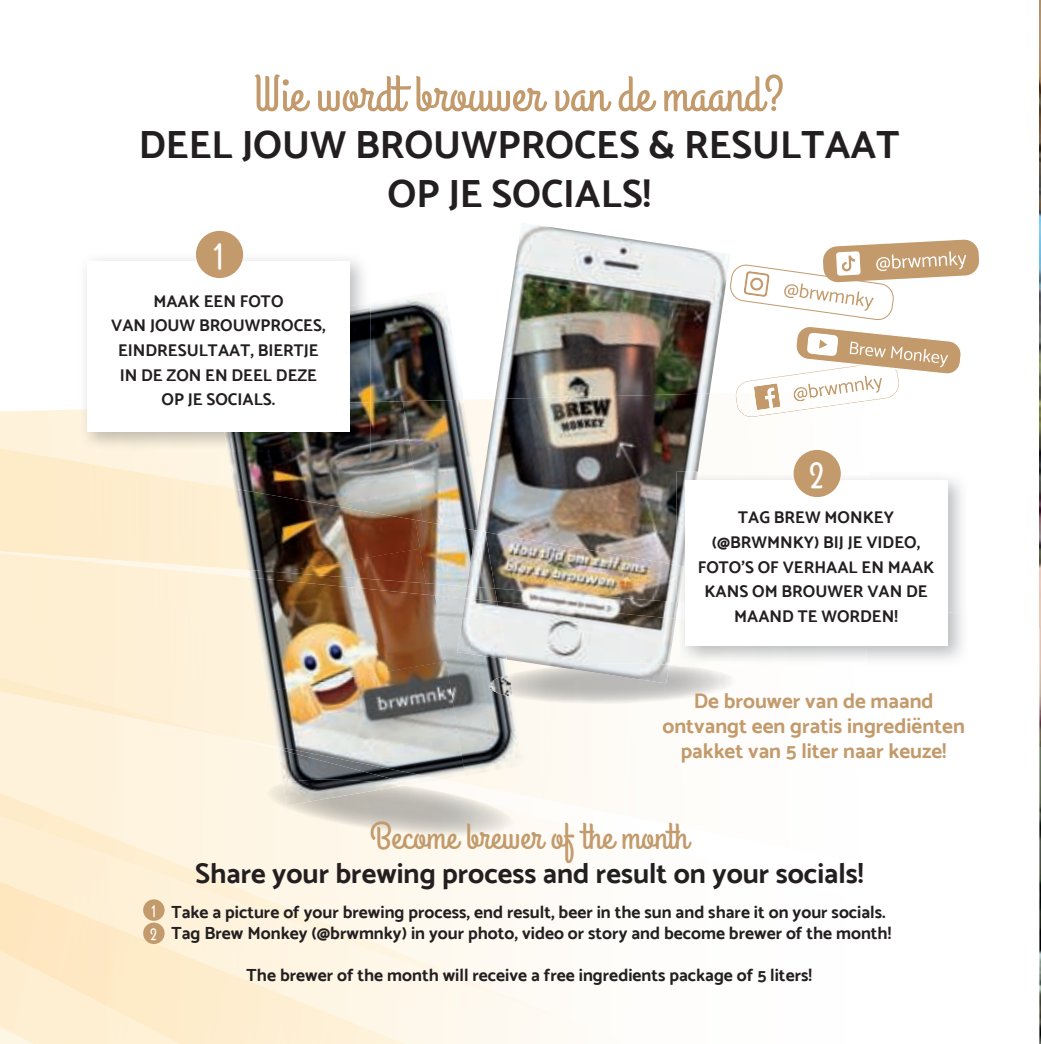
<style>
.page{position:relative;width:1041px;height:1044px;background:#fff}
.page>*{position:absolute;margin:0;border:0;box-sizing:border-box;transform-origin:0 0}
.t1{font:50.75px "Grand Hotel";color:#c39a6b}
.t2{font:700 39.2px/49px "Catamaran";color:#231f20;text-align:center}
.t3{font:36.93px "Grand Hotel";color:#fff}
.t4{font:36.75px "Grand Hotel";color:#c39a6b}
.t5{font:700 28.35px "Catamaran";color:#231f20}
.t6{font:700 21px/25.2px "Catamaran";color:#c39a6b;text-align:center}
.t7{font:700 17.5px/21px "Catamaran";color:#231f20}
.t8{font:700 16.97px/24.7px "Catamaran";color:#231f20;text-align:center}
.t9{font:16.8px/23.3px "Grand Hotel";color:#fff}
</style>
<div class="page">
<img style="left:1039px;top:2px;width:1px;height:1039px">
<img style="left:0;top:783px;width:605px;height:251px">
<img style="left:0;top:872px;width:466px;height:171px">
<div style="left:0;top:409px;width:79px;height:35px;background:#fef2db"></div>
<img style="left:265px;top:782px;width:249px;height:53px">
<img style="left:370px;top:295px;width:93px;height:106px">
<img style="left:247px;top:572px;width:218px;height:24px">
<img style="left:447px;top:593px;width:18px;height:2px">
<img style="left:412px;top:779px;width:30px;height:5px">
<img style="left:249px;top:577px;width:197px;height:114px">
<img style="left:435px;top:595px;width:89px;height:180px">
<img style="left:268px;top:661px;width:197px;height:118px">
<img style="left:228px;top:401px;width:174px;height:104px">
<img style="left:402px;top:399px;width:78px;height:120px">
<img style="left:420px;top:491px;width:3px;height:28px">
<img style="left:234px;top:488px;width:186px;height:84px">
<img style="left:415px;top:519px;width:60px;height:67px">
<img style="left:279px;top:548px;width:147px;height:35px">
<img style="left:283px;top:779px;width:122px;height:26px">
<img style="left:489px;top:674px;width:24px;height:23px">
<img style="left:496px;top:223px;width:201px;height:170px">
<img style="left:497px;top:602px;width:179px;height:64px">
<img style="left:480px;top:393px;width:217px;height:139px">
<img style="left:495px;top:532px;width:181px;height:70px">
<img style="left:555px;top:663px;width:114px;height:20px">
<img style="left:465px;top:586px;width:32px;height:12px">
<img style="left:457px;top:598px;width:49px;height:61px">
<img style="left:475px;top:499px;width:10px;height:31px">
<img style="left:467px;top:530px;width:28px;height:58px">
<img style="left:79px;top:406px;width:141px;height:46px">
<img style="left:349px;top:303px;width:21px;height:99px">
<img style="left:220px;top:402px;width:150px;height:50px">
<div style="left:87px;top:261px;width:262px;height:170px;background:#fff"></div>
<div style="left:196px;top:231px;width:47px;height:47px;background:#c39a6b;border-radius:50%"></div>
<img style="left:676px;top:618px;width:190px;height:43px">
<img style="left:697px;top:471px;width:176px;height:9px">
<svg style="left:676px;top:602px;width:2px;height:11px"></svg>
<img style="left:676px;top:471px;width:21px;height:95px">
<img style="left:676px;top:565px;width:7px;height:37px">
<div style="left:685px;top:480px;width:262px;height:165px;background:#fff"></div>
<div style="left:793px;top:449px;width:47px;height:48px;background:#c39a6b;border-radius:50%"></div>
<svg style="left:697px;top:239px;width:282px;height:232px"></svg>
<div style="left:143px;top:899px;width:22px;height:21px;background:#c39a6b;border-radius:50%"></div>
<div style="left:143px;top:922px;width:22px;height:21px;background:#c39a6b;border-radius:50%"></div>
<h1 class="t1" style="left:253px;top:72px;width:533px">Wie wordt brouwer van de maand?</h1>
<h2 class="t2" style="left:139px;top:121px;width:762px">DEEL JOUW BROUWPROCES &amp; RESULTAAT<br>OP JE SOCIALS!</h2>
<h3 class="t3" style="left:214px;top:241px;width:11px">1</h3>
<p class="t8" style="left:111px;top:288px;width:216px">MAAK EEN FOTO<br>VAN JOUW BROUWPROCES,<br>EINDRESULTAAT, BIERTJE<br>IN DE ZON EN DEEL DEZE<br>OP JE SOCIALS.</p>
<h3 class="t3" style="left:809px;top:460px;width:16px">2</h3>
<p class="t8" style="left:697px;top:505px;width:238px">TAG BREW MONKEY (@BRWMNKY) BIJ JE VIDEO,<br>FOTO’S OF VERHAAL EN MAAK<br>KANS OM BROUWER VAN DE<br>MAAND TE WORDEN!</p>
<p class="t6" style="left:662px;top:688px;width:304px">De brouwer van de maand ontvangt een gratis ingrediënten pakket van 5 liter naar keuze!</p>
<p class="t9" style="left:150px;top:901px;width:8px">1<br>2</p>
<h3 class="t4" style="left:370px;top:820px;width:320px">Become brewer of the month</h3>
<h3 class="t5" style="left:195px;top:857px;width:670px">Share your brewing process and result on your socials!</h3>
<p class="t7" style="left:171px;top:901px;width:721px">Take a picture of your brewing process, end result, beer in the sun and share it on your socials.<br>Tag Brew Monkey (@brwmnky) in your photo, video or story and become brewer of the month!</p>
<p class="t7" style="left:247px;top:964px;width:567px">The brewer of the month will receive a free ingredients package of 5 liters!</p>
</div>
